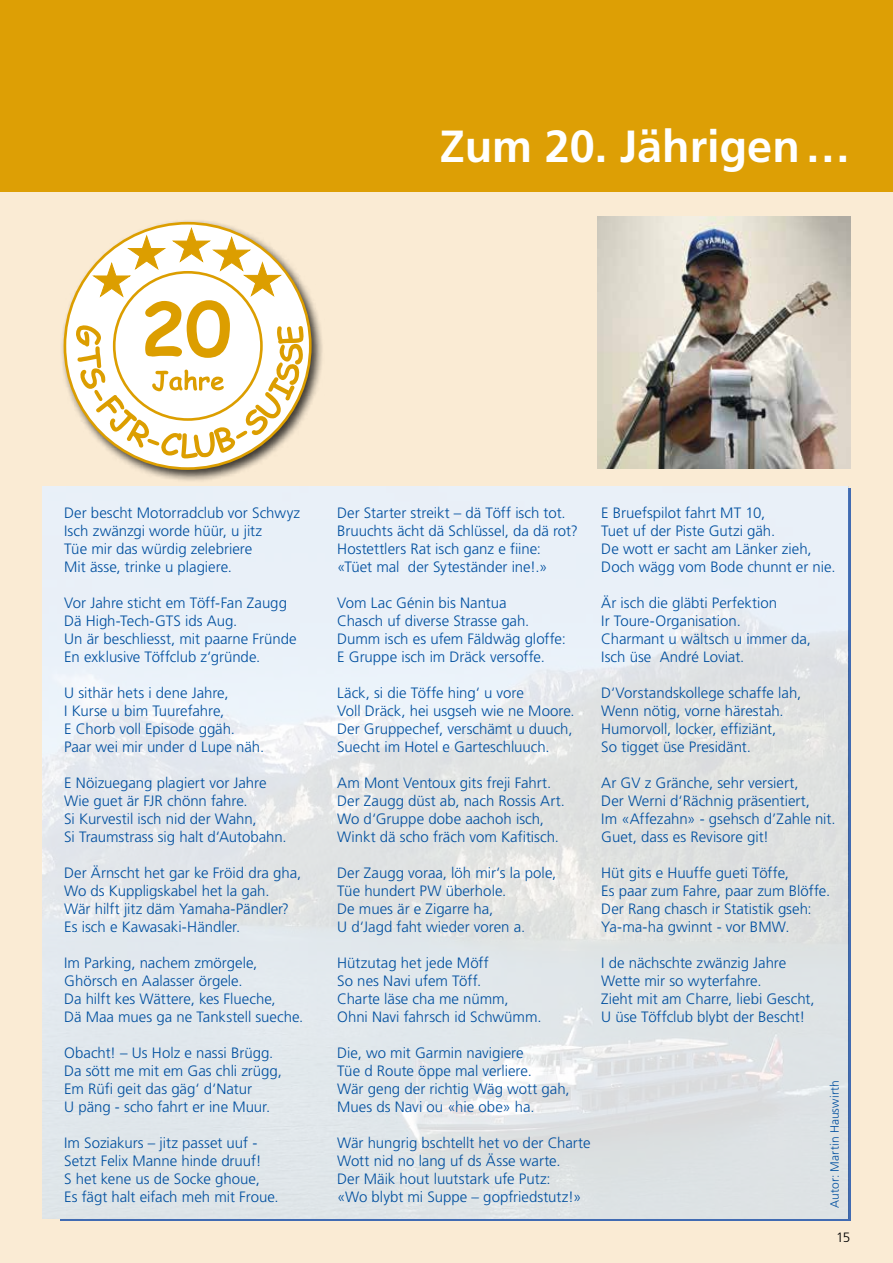
<style>
.page{position:relative;width:893px;height:1263px;background:#fff}
.page>*{position:absolute;margin:0;border:0;box-sizing:border-box;transform-origin:0 0}
.t1{font:700 45px "Frutiger";color:#fff}
.t2{font:300 15px/18px "Frutiger";color:#004f9f}
.t3{font:300 13.5px "Frutiger";color:#000}
.t4{font:300 12px "Frutiger";letter-spacing:.005em;color:#004f9f}
</style>
<div class="page">
<div style="left:0;top:191px;width:893px;height:1072px;background:#faebd4"></div>
<div style="left:0;top:0;width:893px;height:191px;background:#dd9f05"></div>
<div style="left:60px;top:218px;width:264px;height:264px;background:#000;opacity:.75"></div>
<svg style="left:65px;top:223px;width:245px;height:246px;background:#f6e7c1"></svg>
<svg style="left:76px;top:228px;width:228px;height:230px;background:#f3e4c0"></svg>
<img style="left:43px;top:486px;width:805px;height:732px">
<img style="left:597px;top:216px;width:253px;height:252px">
<h1 class="t1" style="left:440px;top:120px;width:412px">Zum 20. Jährigen…</h1>
<p class="t2" style="left:64px;top:504px;width:238px">Der bescht Motorradclub vor Schwyz<br>Isch zwänzgi worde hüür, u jitz<br>Tüe mir das würdig zelebriere<br>Mit ässe, trinke u plagiere.</p>
<p class="t2" style="left:64px;top:594px;width:234px">Vor Jahre sticht em Töff-Fan Zaugg<br>Dä High-Tech-GTS ids Aug.<br>Un är beschliesst, mit paarne Fründe<br>En exklusive Töffclub z‘gründe.</p>
<p class="t2" style="left:64px;top:684px;width:202px">U sithär hets i dene Jahre,<br>I Kurse u bim Tuurefahre,<br>E Chorb voll Episode ggäh.<br>Paar wei mir under d Lupe näh.</p>
<p class="t2" style="left:64px;top:774px;width:224px">E Nöizuegang plagiert vor Jahre<br>Wie guet är FJR chönn fahre.<br>Si Kurvestil isch nid der Wahn,<br>Si Traumstrass sig halt d‘Autobahn.</p>
<p class="t2" style="left:64px;top:864px;width:239px">Der Ärnscht het gar ke Fröid dra gha,<br>Wo ds Kuppligskabel het la gah.<br>Wär hilft jitz däm Yamaha-Pändler?<br>Es isch e Kawasaki-Händler.</p>
<p class="t2" style="left:64px;top:954px;width:241px">Im Parking, nachem zmörgele,<br>Ghörsch en Aalasser örgele.<br>Da hilft kes Wättere, kes Flueche,<br>Dä Maa mues ga ne Tankstell sueche.</p>
<p class="t2" style="left:64px;top:1044px;width:219px">Obacht! – Us Holz e nassi Brügg.<br>Da sött me mit em Gas chli zrügg,<br>Em Rüfi geit das gäg‘ d‘Natur<br>U päng - scho fahrt er ine Muur.</p>
<p class="t2" style="left:64px;top:1134px;width:216px">Im Soziakurs – jitz passet uuf -<br>Setzt Felix Manne hinde druuf!<br>S het kene us de Socke ghoue,<br>Es fägt halt eifach meh mit Froue.</p>
<p class="t2" style="left:337px;top:504px;width:242px">Der Starter streikt – dä Töff isch tot.<br>Bruuchts ächt dä Schlüssel, da dä rot?<br>Hostettlers Rat isch ganz e fiine: «Tüet mal der Syteständer ine!.»</p>
<p class="t2" style="left:337px;top:594px;width:230px">Vom Lac Génin bis Nantua<br>Chasch uf diverse Strasse gah.<br>Dumm isch es ufem Fäldwäg gloffe:<br>E Gruppe isch im Dräck versoffe.</p>
<p class="t2" style="left:337px;top:684px;width:239px">Läck, si die Töffe hing‘ u vore<br>Voll Dräck, hei usgseh wie ne Moore.<br>Der Gruppechef, verschämt u duuch, Suecht im Hotel e Garteschluuch.</p>
<p class="t2" style="left:337px;top:774px;width:229px">Am Mont Ventoux gits freji Fahrt.<br>Der Zaugg düst ab, nach Rossis Art.<br>Wo d‘Gruppe dobe aachoh isch,<br>Winkt dä scho fräch vom Kafitisch.</p>
<p class="t2" style="left:337px;top:864px;width:221px">Der Zaugg voraa, löh mir‘s la pole,<br>Tüe hundert PW überhole.<br>De mues är e Zigarre ha,<br>U d‘Jagd faht wieder voren a.</p>
<p class="t2" style="left:337px;top:954px;width:206px">Hützutag het jede Möff<br>So nes Navi ufem Töff.<br>Charte läse cha me nümm,<br>Ohni Navi fahrsch id Schwümm.</p>
<p class="t2" style="left:337px;top:1044px;width:234px">Die, wo mit Garmin navigiere<br>Tüe d Route öppe mal verliere.<br>Wär geng der richtig Wäg wott gah,<br>Mues ds Navi ou «hie obe» ha.</p>
<p class="t2" style="left:337px;top:1134px;width:255px">Wär hungrig bschtellt het vo der Charte Wott nid no lang uf ds Ässe warte.<br>Der Mäik hout luutstark ufe Putz:<br>«Wo blybt mi Suppe – gopfriedstutz!»</p>
<p class="t2" style="left:601px;top:504px;width:236px">E Bruefspilot fahrt MT 10,<br>Tuet uf der Piste Gutzi gäh.<br>De wott er sacht am Länker zieh,<br>Doch wägg vom Bode chunnt er nie.</p>
<p class="t2" style="left:601px;top:594px;width:211px">Är isch die gläbti Perfektion<br>Ir Toure-Organisation.<br>Charmant u wältsch u immer da,<br>Isch üse André Loviat.</p>
<p class="t2" style="left:601px;top:684px;width:202px">D‘Vorstandskollege schaffe lah,<br>Wenn nötig, vorne härestah.<br>Humorvoll, locker, effiziänt,<br>So tigget üse Presidänt.</p>
<p class="t2" style="left:601px;top:774px;width:236px">Ar GV z Gränche, sehr versiert,<br>Der Werni d‘Rächnig präsentiert,<br>Im «Affezahn» - gsehsch d’Zahle nit.<br>Guet, dass es Revisore git!</p>
<p class="t2" style="left:601px;top:864px;width:230px">Hüt gits e Huuffe gueti Töffe,<br>Es paar zum Fahre, paar zum Blöffe.<br>Der Rang chasch ir Statistik gseh:<br>Ya-ma-ha gwinnt - vor BMW.</p>
<p class="t2" style="left:601px;top:954px;width:215px">I de nächschte zwänzig Jahre<br>Wette mir so wyterfahre.<br>Zieht mit am Charre, liebi Gescht,<br>U üse Töffclub blybt der Bescht!</p>
<p class="t4" style="left:828px;top:1208px;width:129px;rotate:-90deg">Autor: Martin Hauswirth</p>
<p class="t3" style="left:836px;top:1230px;width:16px">15</p>
</div>
